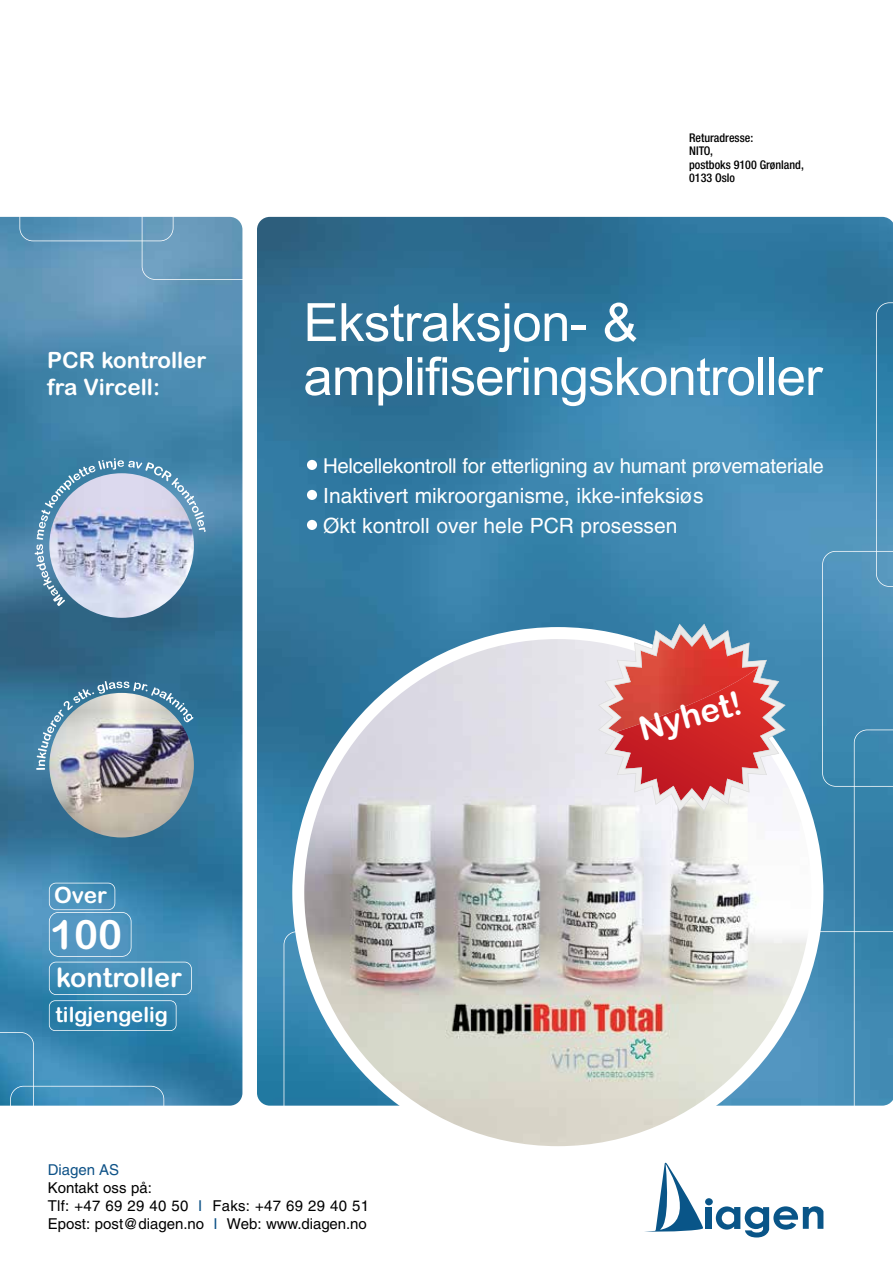
<style>
.page{position:relative;width:893px;height:1263px;background:#fff}
.page>*{position:absolute;margin:0;border:0;box-sizing:border-box;transform-origin:0 0}
.t1{font:52.8px/54px "Arial";letter-spacing:-.015em;color:#fff}
.t2{font:40.5px "Arial Rounded MT Bold";color:#fff}
.t3{font:33px "Arial Rounded MT Bold";color:#fff}
.t4{font:27px "Arial Rounded MT Bold";color:#fff}
.t5{font:22.5px/27px "Arial Rounded MT Bold";color:#fff}
.t6{font:21px/30px "Helvetica";color:#fff}
.t7{font:21px "Arial Rounded MT Bold";color:#fff}
.t8{font:20.55px "Helvetica";letter-spacing:-.015em;color:#fff}
.t9{font:15px/18px "Helvetica";color:#000}
.t10{font:15px "Helvetica";color:#0e5287}
.t11{font:500 condensed 12px/13.5px "Helvetica Neue LT Pro";color:#000}
.s1{color:#0e5287}
</style>
<div class="page">
<img style="left:0;top:217px;width:242px;height:889px">
<img style="left:49px;top:606px;width:145px;height:12px">
<img style="left:49px;top:693px;width:145px;height:144px">
<svg style="left:35px;top:458px;width:171px;height:148px;background:#98b1cd"></svg>
<img style="left:36px;top:681px;width:157px;height:89px">
<svg style="left:0;top:883px;width:192px;height:223px;background:#418cb6"></svg>
<svg style="left:19px;top:216px;width:325px;height:64px;background:#73a3c2"></svg>
<img style="left:257px;top:217px;width:635px;height:889px">
<svg style="left:284px;top:931px;width:382px;height:232px"></svg>
<svg style="left:822px;top:302px;width:71px;height:804px;background:#3f88b1"></svg>
<svg style="left:292px;top:627px;width:531px;height:531px"></svg>
<svg style="left:598px;top:624px;width:188px;height:187px"></svg>
<img style="left:599px;top:624px;width:167px;height:110px">
<img style="left:607px;top:633px;width:152px;height:99px">
<div style="left:307px;top:460px;width:10px;height:10px;background:#fff;border-radius:50%"></div>
<div style="left:307px;top:490px;width:10px;height:10px;background:#fff;border-radius:50%"></div>
<div style="left:307px;top:520px;width:10px;height:10px;background:#fff;border-radius:50%"></div>
<div style="left:706px;top:1207px;width:6px;height:22px;background:#095588"></div>
<div style="left:705px;top:1198px;width:8px;height:7px;background:#095588;border-radius:50%"></div>
<svg style="left:645px;top:1163px;width:58px;height:69px"></svg>
<svg style="left:716px;top:1206px;width:107px;height:31px"></svg>
<h3 class="t5" style="left:47px;top:347px;width:161px">PCR kontroller fra Vircell:</h3>
<h3 class="t5" style="left:54px;top:882px;width:54px">Over</h3>
<h2 class="t2" style="left:50px;top:910px;width:74px">100</h2>
<h3 class="t4" style="left:56px;top:961px;width:128px">kontroller</h3>
<h3 class="t7" style="left:56px;top:1002px;width:114px">tilgjengelig</h3>
<p class="t11" style="left:689px;top:131px;width:116px">Returadresse:<br>NITO,<br>postboks 9100 Grønland,<br>0133 Oslo</p>
<h1 class="t1" style="left:303px;top:296px;width:521px">Ekstraksjon- &amp; amplifiseringskontroller</h1>
<h3 class="t8" style="left:323px;top:454px;width:502px">Helcellekontroll for etterligning av humant prøvemateriale</h3>
<h3 class="t6" style="left:323px;top:481px;width:382px">Inaktivert mikroorganisme, ikke-infeksiøs<br>Økt kontroll over hele PCR prosessen</h3>
<h3 class="t3" style="left:634px;top:710px;width:107px;rotate:-15deg">Nyhet!</h3>
<p class="t10" style="left:48px;top:1161px;width:73px">Diagen AS</p>
<p class="t9" style="left:48px;top:1178px;width:323px">Kontakt oss på:<br>Tlf: +47 69 29 40 50 <span class="s1">I</span> Faks: +47 69 29 40 51<br>Epost: post@diagen.no <span class="s1">I</span> Web: www.diagen.no</p>
</div>
